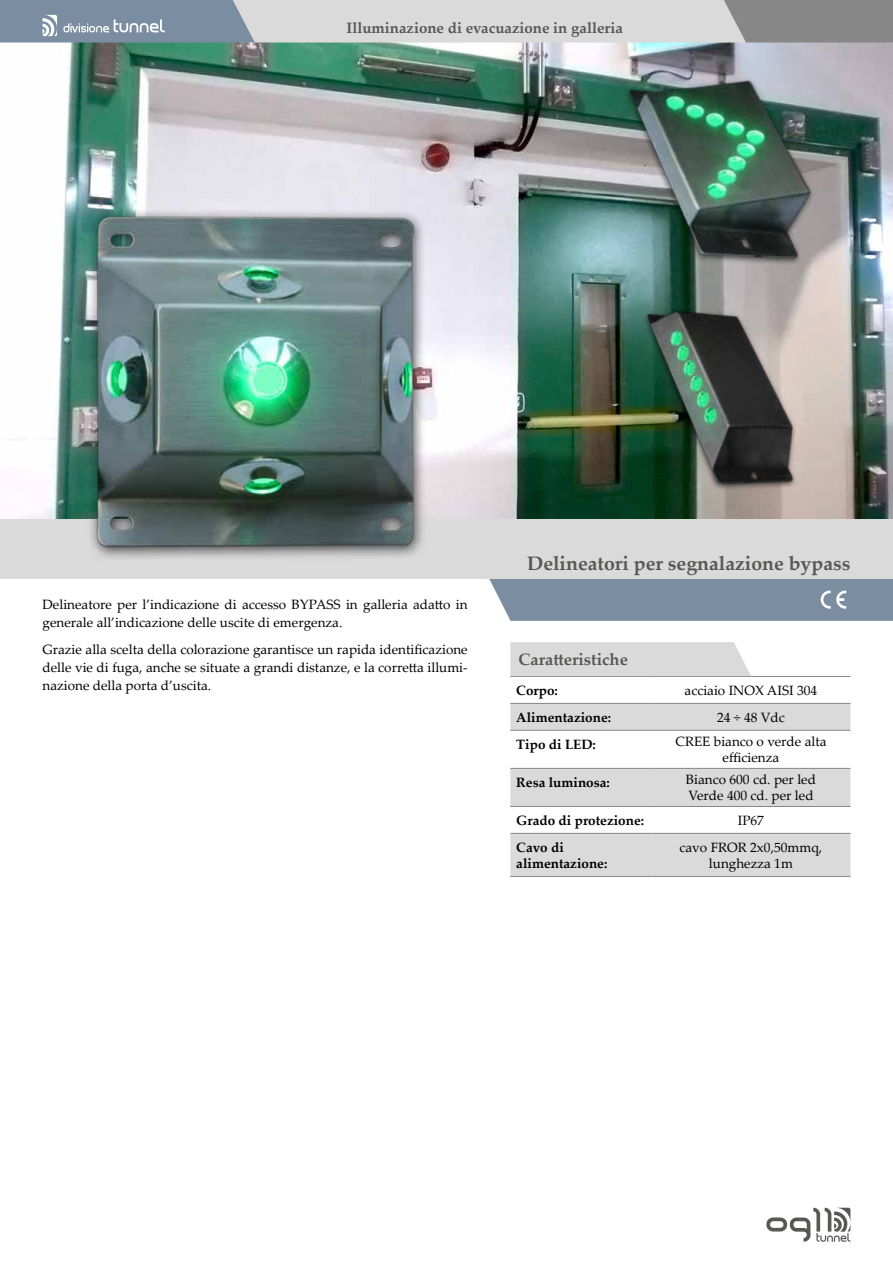
<style>
.page{position:relative;width:893px;height:1263px;background:#fff}
.page>*{position:absolute;margin:0;border:0;box-sizing:border-box;transform-origin:0 0}
.t1{font:700 19.5px "Palatino Linotype";color:#575756}
.t2{font:700 16.5px "Palatino Linotype";color:#575756}
.t3{font:700 15px "Palatino Linotype";color:#575756}
.t4{font:13.5px/18px "Palatino Linotype";color:#000}
.t5{font:700 13.5px/16.2px "Palatino Linotype";color:#000}
</style>
<div class="page">
<img style="left:18px;top:43px;width:875px;height:476px">
<div style="left:0;top:519px;width:893px;height:59px;background:#dadada"></div>
<svg style="left:489px;top:578px;width:404px;height:43px;background:#8293a5"></svg>
<img style="left:595px;top:43px;width:255px;height:246px">
<img style="left:595px;top:289px;width:255px;height:213px">
<svg style="left:510px;top:704px;width:340px;height:172px;fill:#dadada"></svg>
<hr style="left:510px;top:730px;width:141px;height:1px;background:#878787">
<hr style="left:651px;top:730px;width:199px;height:1px;background:#878787">
<hr style="left:651px;top:768px;width:199px;height:1px;background:#878787">
<hr style="left:651px;top:806px;width:199px;height:1px;background:#878787">
<hr style="left:510px;top:676px;width:141px;height:1px;background:#878787">
<hr style="left:651px;top:676px;width:199px;height:1px;background:#878787">
<hr style="left:510px;top:833px;width:141px;height:1px;background:#878787">
<hr style="left:651px;top:833px;width:199px;height:1px;background:#878787">
<hr style="left:510px;top:768px;width:141px;height:1px;background:#878787">
<hr style="left:510px;top:806px;width:141px;height:1px;background:#878787">
<hr style="left:510px;top:703px;width:141px;height:1px;background:#878787">
<hr style="left:510px;top:876px;width:141px;height:1px;background:#878787">
<hr style="left:651px;top:703px;width:199px;height:1px;background:#878787">
<hr style="left:651px;top:876px;width:199px;height:1px;background:#878787">
<div style="left:510px;top:642px;width:241px;height:34px;background:#dadada"></div>
<svg style="left:0;top:0;width:893px;height:43px;background:#b3b8bc"></svg>
<svg style="left:766px;top:1208px;width:85px;height:34px"></svg>
<img style="left:26px;top:158px;width:459px;height:400px">
<p class="t3" style="left:347px;top:17px;width:278px">Illuminazione di evacuazione in galleria</p>
<h1 class="t1" style="left:527px;top:549px;width:325px">Delineatori per segnalazione bypass</h1>
<p class="t4" style="left:43px;top:595px;width:427px">Delineatore per l’indicazione di accesso BYPASS in galleria adatto in generale all’indicazione delle uscite di emergenza.</p>
<p class="t4" style="left:43px;top:640px;width:427px;text-align:justify">Grazie alla scelta della colorazione garantisce un rapida identificazione delle vie di fuga, anche se situate a grandi distanze, e la corretta illumi&shy;nazione della porta d’uscita.</p>
<p class="t2" style="left:518px;top:648px;width:111px">Caratteristiche</p>
<p class="t5" style="left:516px;top:682px;width:43px">Corpo:</p>
<p class="t4" style="left:685px;top:681px;width:134px">acciaio INOX AISI 304</p>
<p class="t5" style="left:516px;top:709px;width:96px">Alimentazione:</p>
<p class="t4" style="left:717px;top:708px;width:69px">24 ÷ 48 Vdc</p>
<p class="t5" style="left:516px;top:735px;width:81px">Tipo di LED:</p>
<p class="t4" style="left:675px;top:733px;width:153px;line-height:16.2px;text-align:center">CREE bianco o verde alta efficienza</p>
<p class="t5" style="left:516px;top:774px;width:95px">Resa luminosa:</p>
<p class="t4" style="left:686px;top:771px;width:132px;line-height:16.2px">Bianco 600 cd. per led<br>Verde 400 cd. per led</p>
<p class="t5" style="left:516px;top:812px;width:129px">Grado di protezione:</p>
<p class="t4" style="left:738px;top:811px;width:28px">IP67</p>
<p class="t5" style="left:516px;top:838px;width:93px">Cavo di alimentazione:</p>
<p class="t4" style="left:680px;top:838px;width:144px;line-height:16.2px;text-align:center">cavo FROR 2x0,50mmq, lunghezza 1m</p>
</div>
